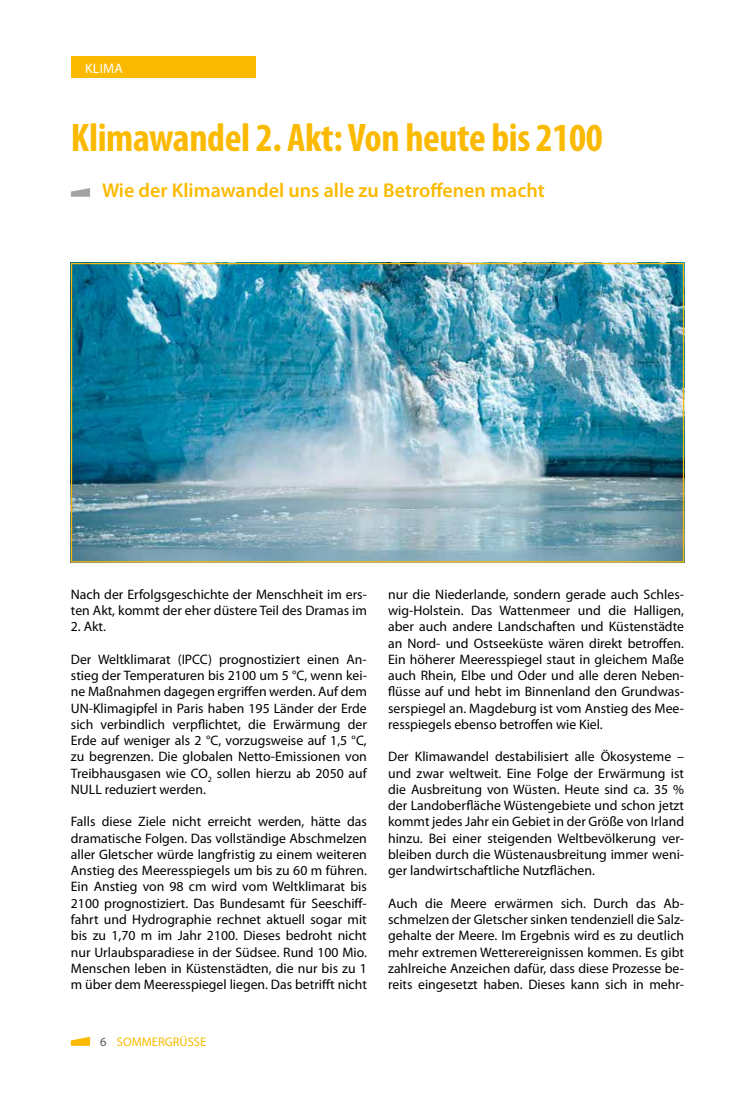
<style>
.page{position:relative;width:755px;height:1099px;background:#fff}
.page>*{position:absolute;margin:0;border:0;box-sizing:border-box;transform-origin:0 0}
.t1{font:700 condensed 40px "Myriad Pro";letter-spacing:-.01em;color:#fbba00}
.t2{font:600 20px "Myriad Pro";color:#fbba00}
.t3{font:13.75px/16.2px "Myriad Pro";color:#000;text-align:justify}
.t4{font:13.75px "Myriad Pro";letter-spacing:.02em;color:#fff}
.t5{font:12.5px "Myriad Pro";color:#fbba00}
.s1{color:#565656}
</style>
<div class="page">
<img style="left:73px;top:265px;width:609px;height:295px">
<svg style="left:71px;top:1036px;width:19px;height:9px"></svg>
<div style="left:71px;top:57px;width:184px;height:21px;background:#fbba00"></div>
<svg style="left:71px;top:188px;width:19px;height:9px"></svg>
<p class="t4" style="left:85px;top:59px;width:39px">KLIMA</p>
<h1 class="t1" style="left:71px;top:113px;width:533px">Klimawandel 2. Akt: Von heute bis 2100</h1>
<h2 class="t2" style="left:102px;top:177px;width:444px">Wie der Klimawandel uns alle zu Betroffenen macht</h2>
<p class="t3" style="left:71px;top:586px;width:297px">Nach der Erfolgsgeschichte der Menschheit im ers&shy;ten Akt, kommt der eher düstere Teil des Dramas im</p>
<p class="t3" style="left:71px;top:618px;width:36px">2. Akt.</p>
<p class="t3" style="left:71px;top:651px;width:297px">Der Weltklimarat (IPCC) prognostiziert einen An&shy;stieg der Temperaturen bis 2100 um 5 °C, wenn kei&shy;ne Maßnahmen dagegen ergriffen werden. Auf dem UN-Klimagipfel in Paris haben 195 Länder der Erde sich verbindlich verpflichtet, die Erwärmung der Erde auf weniger als 2 °C, vorzugsweise auf 1,5 °C, zu begrenzen. Die globalen Netto-Emissionen von Treibhausgasen wie CO<sub>2</sub> sollen hierzu ab 2050 auf NULL reduziert werden.</p>
<p class="t3" style="left:71px;top:813px;width:297px">Falls diese Ziele nicht erreicht werden, hätte das dramatische Folgen. Das vollständige Abschmelzen aller Gletscher würde langfristig zu einem weiteren Anstieg des Meeresspiegels um bis zu 60 m führen.<br>Ein Anstieg von 98 cm wird vom Weltklimarat bis 2100 prognostiziert. Das Bundesamt für Seeschiff&shy;fahrt und Hydrographie rechnet aktuell sogar mit bis zu 1,70 m im Jahr 2100. Dieses bedroht nicht nur Urlaubsparadiese in der Südsee. Rund 100 Mio.<br>Menschen leben in Küstenstädten, die nur bis zu 1 m über dem Meeresspiegel liegen. Das betrifft nicht</p>
<p class="t5" style="left:100px;top:1033px;width:107px"><span class="s1">6</span> SOMMERGRÜSSE</p>
<p class="t3" style="left:388px;top:586px;width:297px">nur die Niederlande, sondern gerade auch Schles&shy;wig-Holstein. Das Wattenmeer und die Halligen, aber auch andere Landschaften und Küstenstädte an Nord- und Ostseeküste wären direkt betroffen.<br>Ein höherer Meeresspiegel staut in gleichem Maße auch Rhein, Elbe und Oder und alle deren Neben&shy;flüsse auf und hebt im Binnenland den Grundwas&shy;serspiegel an. Magdeburg ist vom Anstieg des Mee&shy;resspiegels ebenso betroffen wie Kiel.</p>
<p class="t3" style="left:388px;top:748px;width:297px">Der Klimawandel destabilisiert alle Ökosysteme – und zwar weltweit. Eine Folge der Erwärmung ist die Ausbreitung von Wüsten. Heute sind ca. 35 % der Landoberfläche Wüstengebiete und schon jetzt kommt jedes Jahr ein Gebiet in der Größe von Irland hinzu. Bei einer steigenden Weltbevölkerung ver&shy;bleiben durch die Wüstenausbreitung immer weni&shy;ger landwirtschaftliche Nutzflächen.</p>
<p class="t3" style="left:388px;top:894px;width:297px">Auch die Meere erwärmen sich. Durch das Ab&shy;schmelzen der Gletscher sinken tendenziell die Salz&shy;gehalte der Meere. Im Ergebnis wird es zu deutlich mehr extremen Wetterereignissen kommen. Es gibt zahlreiche Anzeichen dafür, dass diese Prozesse be&shy;reits eingesetzt haben. Dieses kann sich in mehr-</p>
</div>
